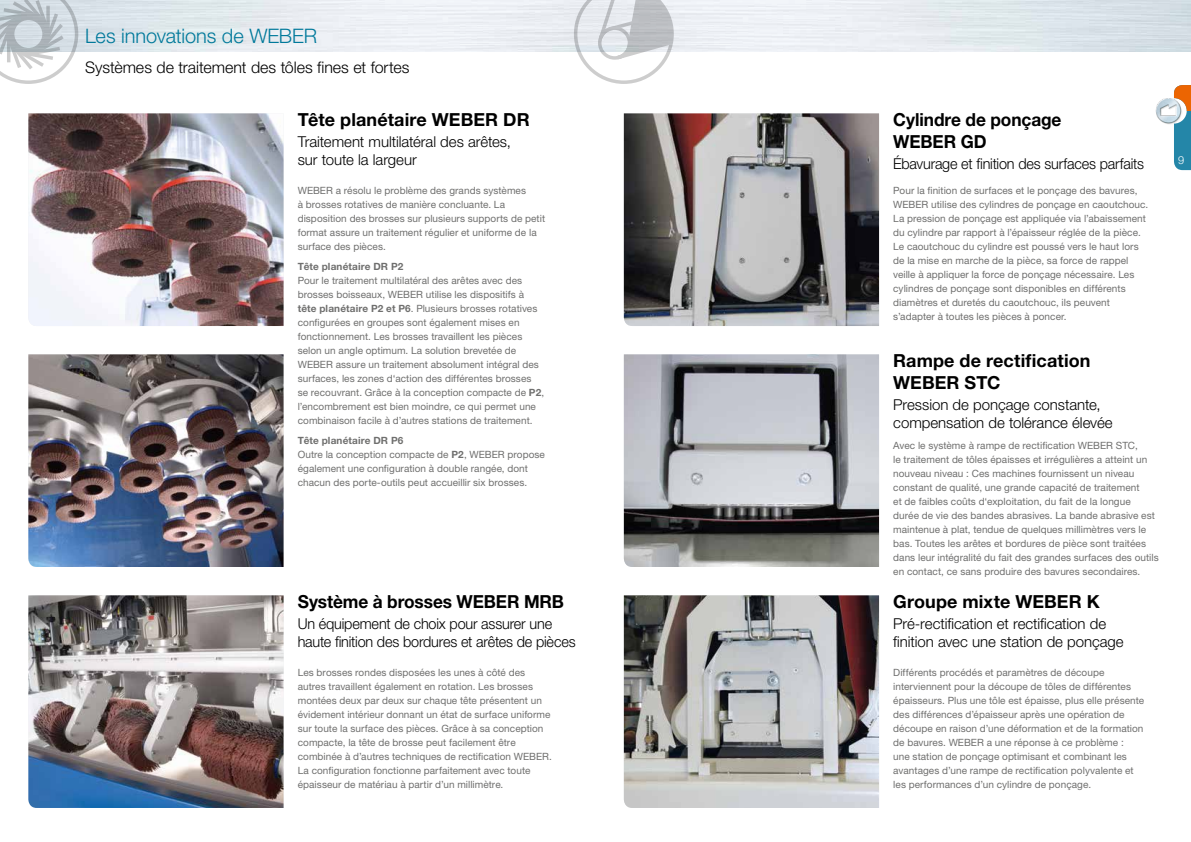
<style>
.page{position:relative;width:1191px;height:842px;background:#fff}
.page>*{position:absolute;margin:0;border:0;box-sizing:border-box;transform-origin:0 0}
.t1{font:300 20px "Helvetica Neue LT Std";letter-spacing:-.005em;color:#00799b}
.t2{font:700 18px/21.6px "Helvetica Neue LT Std";color:#000}
.t3{font:700 18px/21.6px "Helvetica Neue LT Std";color:#000;scale:.96 1}
.t4{font:300 16px "Helvetica Neue LT Std";color:#000}
.t5{font:300 15px/18px "Helvetica Neue LT Std";letter-spacing:-.01em;color:#000}
.t6{font:300 15px/18px "Helvetica Neue LT Std";letter-spacing:-.01em;color:#000;scale:.96 1}
.t7{font:300 11px "Helvetica Neue LT Std";color:#fff}
.t8{font:10px/14px "Helvetica Neue LT Std";letter-spacing:.005em;color:#6f6f6e}
.t9{font:700 10px "Helvetica Neue LT Std";letter-spacing:.015em;color:#6f6f6e}
.s1{font-weight:700}
</style>
<div class="page">
<svg style="left:574px;top:0;width:100px;height:84px"></svg>
<svg style="left:0;top:0;width:78px;height:84px"></svg>
<img style="left:624px;top:354px;width:255px;height:213px">
<img style="left:28px;top:113px;width:255px;height:213px">
<img style="left:624px;top:595px;width:255px;height:213px">
<img style="left:28px;top:595px;width:255px;height:213px">
<img style="left:624px;top:113px;width:255px;height:213px">
<img style="left:28px;top:354px;width:255px;height:213px">
<svg style="left:1174px;top:111px;width:17px;height:59px"></svg>
<svg style="left:1174px;top:85px;width:17px;height:26px"></svg>
<img style="left:1155px;top:96px;width:27px;height:29px">
<h1 class="t1" style="left:85px;top:23px;width:233px">Les innovations de WEBER</h1>
<h3 class="t4" style="left:85px;top:57px;width:326px">Systèmes de traitement des tôles fines et fortes</h3>
<h2 class="t2" style="left:298px;top:109px;width:233px">Tête planétaire WEBER DR</h2>
<h3 class="t5" style="left:298px;top:132px;width:215px">Traitement multilatéral des arêtes, sur toute la largeur</h3>
<p class="t8" style="left:298px;top:184px;width:249px">WEBER a résolu le problème des grands systèmes<br>à brosses rotatives de manière concluante. La disposition des brosses sur plusieurs supports de petit format assure un traitement régulier et uniforme de la surface des pièces.</p>
<p class="t9" style="left:298px;top:260px;width:107px">Tête planétaire DR P2</p>
<p class="t8" style="left:298px;top:273px;width:248px">Pour le traitement multilatéral des arêtes avec des brosses boisseaux, WEBER utilise les dispositifs à <span class="s1">tête planétaire P2 et P6</span>. Plusieurs brosses rotatives configurées en groupes sont également mises en fonctionnement. Les brosses travaillent les pièces selon un angle optimum. La solution brevetée de WEBER assure un traitement absolument intégral des surfaces, les zones d‘action des différentes brosses se recouvrant. Grâce à la conception compacte de <span class="s1">P2</span>, l’encombrement est bien moindre, ce qui permet une combinaison facile à d’autres stations de traitement.</p>
<p class="t8" style="left:298px;top:433px;width:249px"><span class="s1">Tête planétaire DR P6<br></span>Outre la conception compacte de <span class="s1">P2</span>, WEBER propose également une configuration à double rangée, dont chacun des porte-outils peut accueillir six brosses.</p>
<h2 class="t3" style="left:298px;top:591px;width:279px">Système à brosses WEBER MRB</h2>
<h3 class="t6" style="left:298px;top:614px;width:291px">Un équipement de choix pour assurer une haute finition des bordures et arêtes de pièces</h3>
<p class="t8" style="left:298px;top:665px;width:256px">Les brosses rondes disposées les unes à côté des autres travaillent également en rotation. Les brosses montées deux par deux sur chaque tête présentent un évidement intérieur donnant un état de surface uniforme sur toute la surface des pièces. Grâce à sa conception compacte, la tête de brosse peut facilement être combinée à d’autres techniques de rectification WEBER.<br>La configuration fonctionne parfaitement avec toute épaisseur de matériau à partir d’un millimètre.</p>
<h2 class="t3" style="left:893px;top:109px;width:177px">Cylindre de ponçage<br>WEBER GD</h2>
<h3 class="t6" style="left:893px;top:154px;width:263px">Ébavurage et finition des surfaces parfaits</h3>
<p class="t8" style="left:893px;top:184px;width:256px">Pour la finition de surfaces et le ponçage des bavures, WEBER utilise des cylindres de ponçage en caoutchouc.<br>La pression de ponçage est appliquée via l’abaissement du cylindre par rapport à l’épaisseur réglée de la pièce.<br>Le caoutchouc du cylindre est poussé vers le haut lors de la mise en marche de la pièce, sa force de rappel veille à appliquer la force de ponçage nécessaire. Les cylindres de ponçage sont disponibles en différents diamètres et duretés du caoutchouc, ils peuvent s’adapter à toutes les pièces à poncer.</p>
<h2 class="t2" style="left:893px;top:350px;width:199px">Rampe de rectification<br>WEBER STC</h2>
<h3 class="t5" style="left:893px;top:395px;width:221px">Pression de ponçage constante, compensation de tolérance élevée</h3>
<p class="t8" style="left:893px;top:439px;width:267px">Avec le système à rampe de rectification WEBER STC,<br>le traitement de tôles épaisses et irrégulières a atteint un nouveau niveau : Ces machines fournissent un niveau constant de qualité, une grande capacité de traitement<br>et de faibles coûts d‘exploitation, du fait de la longue durée de vie des bandes abrasives. La bande abrasive est maintenue à plat, tendue de quelques millimètres vers le bas. Toutes les arêtes et bordures de pièce sont traitées dans leur intégralité du fait des grandes surfaces des outils en contact, ce sans produire des bavures secondaires.</p>
<h2 class="t2" style="left:893px;top:591px;width:208px">Groupe mixte WEBER K</h2>
<h3 class="t5" style="left:893px;top:614px;width:232px">Pré-rectification et rectification de finition avec une station de ponçage</h3>
<p class="t8" style="left:893px;top:665px;width:252px">Différents procédés et paramètres de découpe interviennent pour la découpe de tôles de différentes épaisseurs. Plus une tôle est épaisse, plus elle présente des différences d’épaisseur après une opération de découpe en raison d’une déformation et de la formation de bavures. WEBER a une réponse à ce problème :<br>une station de ponçage optimisant et combinant les avantages d’une rampe de rectification polyvalente et les performances d’un cylindre de ponçage.</p>
<p class="t7" style="left:1178px;top:153px;width:8px">9</p>
</div>
